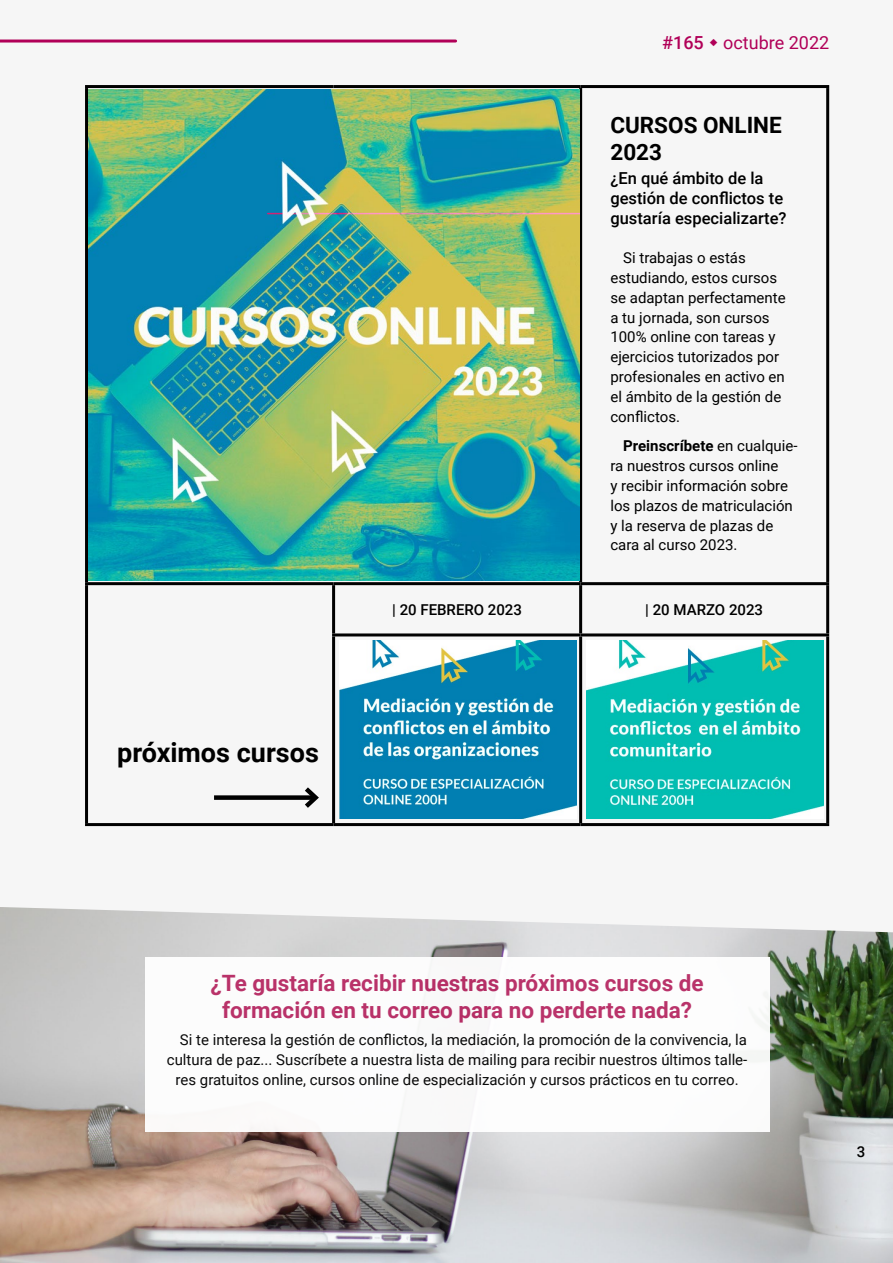
<style>
.page{position:relative;width:893px;height:1263px;background:#f6f6f6}
.page>*{position:absolute;margin:0;border:0;box-sizing:border-box;transform-origin:0 0}
.t1{font:700 27px "Roboto";color:#000}
.t2{font:700 22.5px/27px "Roboto";color:#b82a64;text-align:center}
.t3{font:700 22.5px/27px "Roboto";color:#000}
.t4{font:18px "Roboto";color:#b10058}
.t5{font:500 16.5px/19.8px "Roboto";color:#000}
.t6{font:15px/19.8px "Roboto";color:#000}
.t7{font:500 15px "Roboto";color:#000}
.s1{font-weight:500}
.s2{font-weight:700}
</style>
<div class="page">
<hr style="left:0;top:40px;width:456px;height:3px;background:#b10058">
<img style="left:0;top:907px;width:893px;height:356px">
<div style="left:145px;top:957px;width:624px;height:175px;background:#fff"></div>
<hr style="left:269px;top:213px;width:380px;height:1px;background:#9a054a">
<hr style="left:85px;top:85px;width:249px;height:3px;background:#000">
<hr style="left:85px;top:88px;width:3px;height:494px;background:#000">
<hr style="left:334px;top:85px;width:247px;height:3px;background:#000">
<hr style="left:581px;top:85px;width:248px;height:3px;background:#000">
<hr style="left:579px;top:88px;width:3px;height:494px;background:#000">
<hr style="left:826px;top:88px;width:3px;height:494px;background:#000">
<hr style="left:85px;top:823px;width:249px;height:3px;background:#000">
<hr style="left:85px;top:582px;width:249px;height:3px;background:#000">
<hr style="left:85px;top:585px;width:3px;height:50px;background:#000">
<hr style="left:334px;top:582px;width:247px;height:3px;background:#000">
<hr style="left:332px;top:585px;width:3px;height:48px;background:#000">
<hr style="left:581px;top:582px;width:248px;height:3px;background:#000">
<hr style="left:579px;top:585px;width:3px;height:48px;background:#000">
<hr style="left:826px;top:585px;width:3px;height:48px;background:#000">
<hr style="left:85px;top:635px;width:3px;height:188px;background:#000">
<hr style="left:332px;top:633px;width:249px;height:3px;background:#000">
<hr style="left:332px;top:636px;width:3px;height:187px;background:#000">
<hr style="left:581px;top:633px;width:248px;height:3px;background:#000">
<hr style="left:579px;top:636px;width:3px;height:187px;background:#000">
<hr style="left:826px;top:636px;width:3px;height:187px;background:#000">
<hr style="left:334px;top:823px;width:247px;height:3px;background:#000">
<hr style="left:581px;top:823px;width:248px;height:3px;background:#000">
<img style="left:88px;top:89px;width:491px;height:492px">
<img style="left:340px;top:641px;width:236px;height:177px">
<img style="left:587px;top:641px;width:236px;height:177px">
<div style="left:214px;top:795px;width:102px;height:5px;background:#000"></div>
<svg style="left:300px;top:787px;width:19px;height:21px"></svg>
<hr style="left:268px;top:213px;width:380px;height:1px;background:#9a054a">
<h1 class="t1" style="left:117px;top:734px;width:203px">próximos cursos</h1>
<p class="t4" style="left:662px;top:30px;width:169px"><span class="s1">#165</span> octubre 2022</p>
<h2 class="t3" style="left:610px;top:111px;width:173px">CURSOS ONLINE<br>2023</h2>
<p class="t5" style="left:610px;top:168px;width:178px">¿En qué ámbito de la gestión de conflictos te gustaría especializarte?</p>
<p class="t6" style="left:610px;top:247px;width:177px;text-indent:13px">Si trabajas o estás estudiando, estos cursos se adaptan perfectamente a tu jornada, son cursos<br>100% online con tareas y ejercicios tutorizados por profesionales en activo en el ámbito de la gestión de conflictos.</p>
<p class="t6" style="left:610px;top:436px;width:189px;text-indent:13px"><span class="s2">Preinscríbete</span> en cualquie&shy;ra nuestros cursos online<br>y recibir información sobre los plazos de matriculación y la reserva de plazas de cara al curso 2023.</p>
<p class="t7" style="left:392px;top:599px;width:131px">| 20 FEBRERO 2023</p>
<p class="t7" style="left:645px;top:599px;width:119px">| 20 MARZO 2023</p>
<h2 class="t2" style="left:211px;top:968px;width:495px">¿Te gustaría recibir nuestras próximos cursos de formación en tu correo para no perderte nada?</h2>
<p class="t6" style="left:180px;top:1030px;width:569px">Si te interesa la gestión de conflictos, la mediación, la promoción de la convivencia, la</p>
<p class="t6" style="left:167px;top:1049px;width:582px">cultura de paz... Suscríbete a nuestra lista de mailing para recibir nuestros últimos talle-</p>
<p class="t6" style="left:176px;top:1069px;width:564px">res gratuitos online, cursos online de especialización y cursos prácticos en tu correo.</p>
<p class="t7" style="left:857px;top:1141px;width:10px">3</p>
</div>
